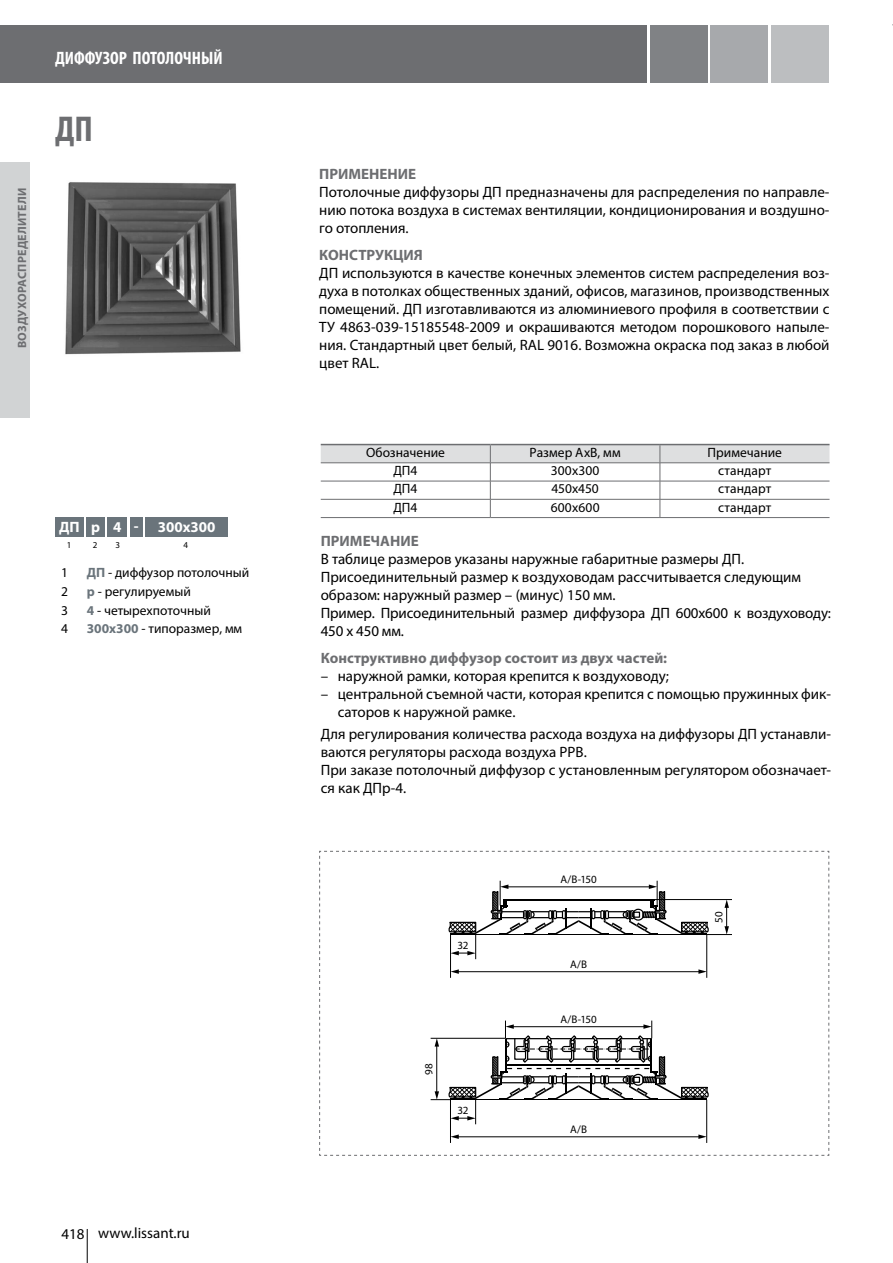
<style>
.page{position:relative;width:893px;height:1263px;background:#fff}
.page>*{position:absolute;margin:0;border:0;box-sizing:border-box;transform-origin:0 0}
.t1{font:700 condensed 36px "Myriad Pro";color:#6d6e71}
.t2{font:700 condensed 18px "Myriad Pro";color:#fff}
.t3{font:15px/18px "Myriad Pro";color:#000}
.t4{font:700 15px "Myriad Pro";color:#6d6e71}
.t5{font:700 15px "Myriad Pro";color:#fff}
.t6{font:13.5px "Myriad Pro";color:#000}
.t7{font:700 12px "Myriad Pro";letter-spacing:.02em;color:#6d6e71}
.t8{font:10.95px "Myriad Pro";letter-spacing:-.015em;color:#000}
.t9{font:9px "Myriad Pro";color:#000}
.s1{font-weight:700;color:#6a747b}
.s2{font-weight:700;color:#6d6e71}
</style>
<div class="page">
<div style="left:0;top:162px;width:30px;height:255px;background:#d1d3d4"></div>
<hr style="left:87px;top:1229px;width:1px;height:34px;background:#000">
<div style="left:0;top:26px;width:646px;height:57px;background:#6d6e71"></div>
<div style="left:650px;top:26px;width:57px;height:57px;background:#808285"></div>
<div style="left:711px;top:26px;width:57px;height:57px;background:#a7a9ac"></div>
<div style="left:771px;top:26px;width:58px;height:57px;background:#bcbec0"></div>
<hr style="left:660px;top:444px;width:169px;height:1px;background:#6d6e71">
<hr style="left:321px;top:444px;width:169px;height:1px;background:#6d6e71">
<hr style="left:490px;top:444px;width:170px;height:1px;background:#6d6e71">
<svg style="left:321px;top:445px;width:508px;height:72px"></svg>
<hr style="left:321px;top:517px;width:169px;height:1px;background:#6d6e71">
<hr style="left:490px;top:517px;width:170px;height:1px;background:#6d6e71">
<hr style="left:660px;top:517px;width:169px;height:1px;background:#6d6e71">
<img style="left:65px;top:182px;width:176px;height:173px">
<div style="left:130px;top:518px;width:12px;height:19px;background:#6a747b"></div>
<div style="left:55px;top:518px;width:29px;height:19px;background:#6a747b"></div>
<div style="left:145px;top:518px;width:83px;height:19px;background:#6a747b"></div>
<div style="left:87px;top:518px;width:18px;height:19px;background:#6a747b"></div>
<div style="left:108px;top:518px;width:19px;height:19px;background:#6a747b"></div>
<svg style="left:319px;top:850px;width:511px;height:306px"></svg>
<p class="t7" style="left:14px;top:348px;width:162px;rotate:-90deg">ВОЗДУХОРАСПРЕДЕЛИТЕЛИ</p>
<p class="t2" style="left:55px;top:47px;width:169px">ДИФФУЗОР ПОТОЛОЧНЫЙ</p>
<p class="t1" style="left:55px;top:106px;width:39px">ДП</p>
<p class="t5" style="left:59px;top:517px;width:22px">ДП</p>
<p class="t5" style="left:134px;top:516px;width:6px">-</p>
<p class="t5" style="left:113px;top:517px;width:10px">4</p>
<p class="t5" style="left:91px;top:517px;width:10px">р</p>
<p class="t9" style="left:93px;top:540px;width:6px">2</p>
<p class="t9" style="left:116px;top:540px;width:6px">3</p>
<p class="t9" style="left:67px;top:540px;width:6px">1</p>
<p class="t5" style="left:158px;top:517px;width:59px">300х300</p>
<p class="t9" style="left:184px;top:540px;width:6px">4</p>
<p class="t6" style="left:61px;top:564px;width:8px">1</p>
<p class="t6" style="left:87px;top:564px;width:164px"><span class="s1">ДП</span> - диффузор потолочный</p>
<p class="t6" style="left:61px;top:583px;width:8px">2</p>
<p class="t6" style="left:87px;top:583px;width:106px"><span class="s1">р</span> - регулируемый</p>
<p class="t6" style="left:61px;top:602px;width:8px">3</p>
<p class="t6" style="left:87px;top:602px;width:126px"><span class="s1">4</span> - четырехпоточный</p>
<p class="t6" style="left:61px;top:620px;width:8px">4</p>
<p class="t6" style="left:87px;top:620px;width:157px"><span class="s1">300х300</span> - типоразмер, мм</p>
<p class="t3" style="left:62px;top:1224px;width:130px">418 www.lissant.ru</p>
<p class="t3" style="left:319px;top:165px;width:512px"><span class="s2">ПРИМЕНЕНИЕ<br></span>Потолочные диффузоры ДП предназначены для распределения по направле&shy;нию потока воздуха в системах вентиляции, кондиционирования и воздушно&shy;го отопления.</p>
<p class="t3" style="left:319px;top:245px;width:512px"><span class="s2">КОНСТРУКЦИЯ<br></span>ДП используются в качестве конечных элементов систем распределения воз&shy;духа в потолках общественных зданий, офисов, магазинов, производственных помещений. ДП изготавливаются из алюминиевого профиля в соответствии с ТУ 4863-039-15185548-2009 и окрашиваются методом порошкового напыле&shy;ния. Стандартный цвет белый, RAL 9016. Возможна окраска под заказ в любой цвет RAL.</p>
<p class="t6" style="left:366px;top:444px;width:81px">Обозначение</p>
<p class="t6" style="left:530px;top:444px;width:93px">Размер АхВ, мм</p>
<p class="t6" style="left:707px;top:444px;width:76px">Примечание</p>
<p class="t6" style="left:393px;top:462px;width:26px">ДП4</p>
<p class="t6" style="left:551px;top:462px;width:50px">300х300</p>
<p class="t6" style="left:718px;top:462px;width:55px">стандарт</p>
<p class="t6" style="left:393px;top:480px;width:26px">ДП4</p>
<p class="t6" style="left:551px;top:480px;width:49px">450х450</p>
<p class="t6" style="left:718px;top:480px;width:55px">стандарт</p>
<p class="t6" style="left:393px;top:499px;width:26px">ДП4</p>
<p class="t6" style="left:551px;top:499px;width:50px">600х600</p>
<p class="t6" style="left:718px;top:499px;width:55px">стандарт</p>
<p class="t3" style="left:321px;top:532px;width:512px"><span class="s2">ПРИМЕЧАНИЕ<br></span>В таблице размеров указаны наружные габаритные размеры ДП.<br>Присоединительный размер к воздуховодам рассчитывается следующим образом: наружный размер – (минус) 150 мм.<br>Пример. Присоединительный размер диффузора ДП 600х600 к воздуховоду:<br>450 х 450 мм.</p>
<p class="t4" style="left:321px;top:648px;width:348px">Конструктивно диффузор состоит из двух частей:</p>
<p class="t3" style="left:321px;top:667px;width:350px">– наружной рамки, которая крепится к воздуховоду;</p>
<p class="t3" style="left:338px;top:685px;width:495px;text-indent:-17px">– центральной съемной части, которая крепится с помощью пружинных фик&shy;саторов к наружной рамке.</p>
<p class="t3" style="left:321px;top:725px;width:512px">Для регулирования количества расхода воздуха на диффузоры ДП устанавли&shy;ваются регуляторы расхода воздуха РРВ.<br>При заказе потолочный диффузор с установленным регулятором обозначает&shy;ся как ДПр-4.</p>
<p class="t8" style="left:458px;top:938px;width:13px">32</p>
<p class="t8" style="left:422px;top:1075px;width:13px;rotate:-90deg">98</p>
<p class="t8" style="left:458px;top:1103px;width:13px">32</p>
<p class="t8" style="left:561px;top:872px;width:38px">А/В-150</p>
<p class="t8" style="left:570px;top:957px;width:18px">А/В</p>
<p class="t8" style="left:561px;top:1012px;width:38px">А/В-150</p>
<p class="t8" style="left:570px;top:1122px;width:18px">А/В</p>
<p class="t8" style="left:712px;top:923px;width:13px;rotate:-90deg">50</p>
</div>
